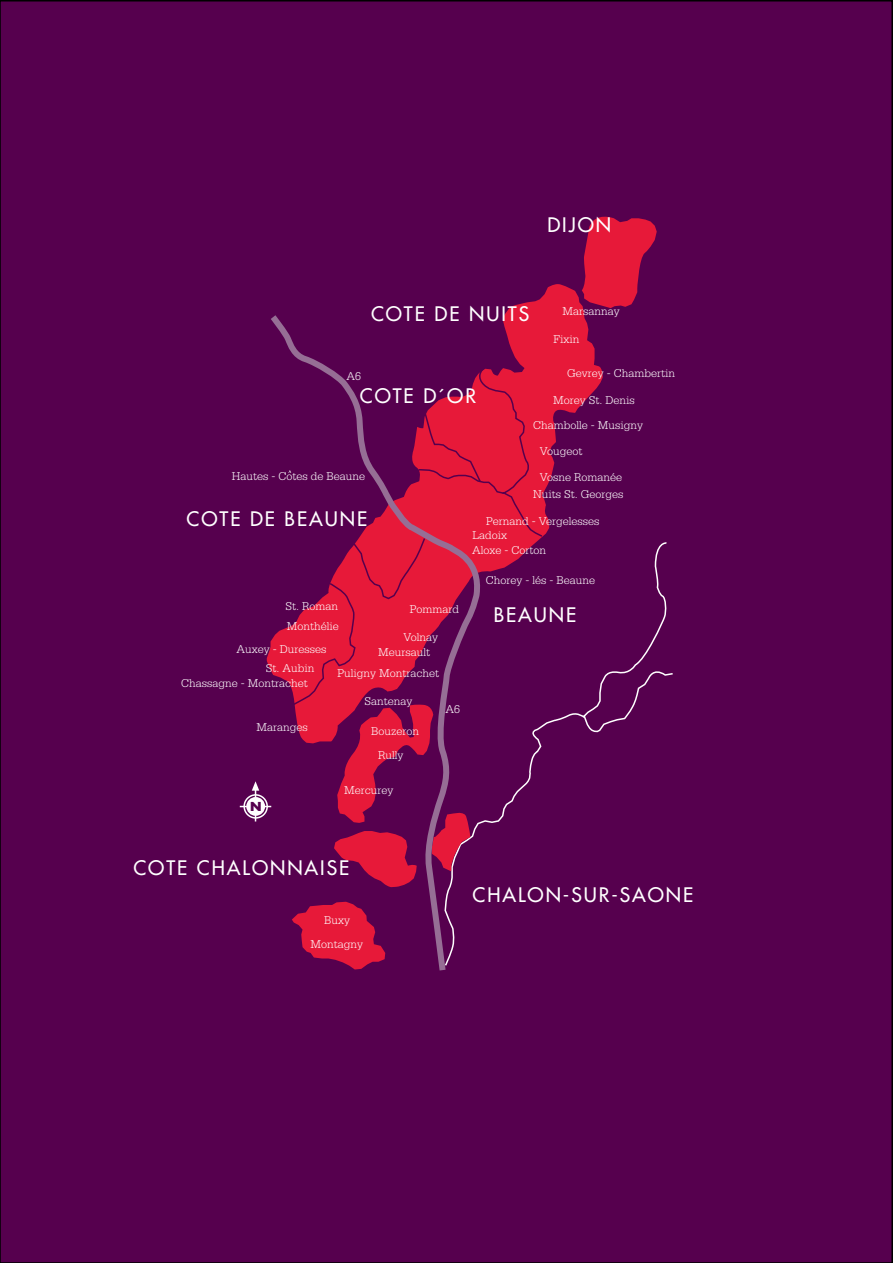
<style>
.page{position:relative;width:893px;height:1263px;background:#fff}
.page>*{position:absolute;margin:0;border:0;box-sizing:border-box;transform-origin:0 0}
.t1{font:500 19.5px "Futura Std";letter-spacing:.1em;color:#fff}
.t2{font:700 13.5px "Gill Sans";color:#56004e}
.t3{font:300 12px/24.8px "Serifa";color:#fff}
</style>
<div class="page">
<div style="left:0;top:1px;width:892px;height:1262px;background:#56004e"></div>
<svg style="left:584px;top:216px;width:73px;height:92px"></svg>
<svg style="left:266px;top:284px;width:337px;height:377px"></svg>
<svg style="left:481px;top:367px;width:63px;height:174px;background:#df173a"></svg>
<svg style="left:481px;top:541px;width:192px;height:283px"></svg>
<svg style="left:267px;top:311px;width:214px;height:660px"></svg>
<div style="left:243px;top:794px;width:25px;height:25px;border:2px solid #fff;border-radius:50%"></div>
<hr style="left:255px;top:790px;width:1px;height:31px;background:#fff">
<svg style="left:252px;top:781px;width:7px;height:10px"></svg>
<hr style="left:240px;top:806px;width:31px;height:1px;background:#fff">
<div style="left:246px;top:797px;width:19px;height:19px;background:#fff;border-radius:50%"></div>
<h1 class="t1" style="left:547px;top:212px;width:65px">DIJON</h1>
<h1 class="t1" style="left:371px;top:302px;width:160px">COTE DE NUITS</h1>
<p class="t3" style="left:562px;top:298px;width:59px">Marsannay</p>
<p class="t3" style="left:553px;top:326px;width:28px">Fixin</p>
<p class="t3" style="left:567px;top:361px;width:109px">Gevrey - Chambertin</p>
<p class="t3" style="left:533px;top:387px;width:112px;text-indent:20px">Morey St. Denis<br>Chambolle - Musigny</p>
<p class="t3" style="left:346px;top:363px;width:16px">A6</p>
<h1 class="t1" style="left:360px;top:383px;width:118px">COTE D´OR</h1>
<p class="t3" style="left:232px;top:464px;width:135px">Hautes - Cotes de Beaune</p>
<h1 class="t1" style="left:187px;top:507px;width:182px">COTE DE BEAUNE</h1>
<p class="t3" style="left:285px;top:593px;width:54px">St. Roman</p>
<p class="t3" style="left:410px;top:597px;width:51px">Pommard</p>
<p class="t3" style="left:378px;top:630px;width:62px;line-height:14.4px;text-indent:25px">Volnay<br>Meursault</p>
<p class="t3" style="left:337px;top:660px;width:103px">Puligny Montrachet</p>
<p class="t3" style="left:364px;top:689px;width:50px">Santenay</p>
<p class="t3" style="left:378px;top:719px;width:43px;line-height:24.3px;text-indent:-7px">Bouzeron<br>Rully</p>
<p class="t3" style="left:344px;top:778px;width:51px">Mercurey</p>
<p class="t3" style="left:236px;top:614px;width:104px;line-height:23px;text-indent:50px">Monthélie<br>Auxey - Duresses</p>
<p class="t3" style="left:181px;top:661px;width:135px;line-height:15.1px;text-indent:85px">St. Aubin<br>Chassagne - Montrachet</p>
<p class="t3" style="left:256px;top:714px;width:53px">Maranges</p>
<p class="t3" style="left:445px;top:697px;width:16px">A6</p>
<p class="t2" style="left:250px;top:798px;width:14px">N</p>
<p class="t3" style="left:540px;top:438px;width:84px;line-height:25.5px">Vougeot<br>Vosne Romanée</p>
<p class="t3" style="left:533px;top:481px;width:92px">Nuits St. Georges</p>
<p class="t3" style="left:472px;top:513px;width:128px;line-height:14.2px;text-indent:14px">Pernand - Vergelesses<br>Ladoix</p>
<p class="t3" style="left:472px;top:538px;width:75px">Aloxe - Corton</p>
<p class="t3" style="left:486px;top:567px;width:111px">Chorey - lés - Beaune</p>
<h1 class="t1" style="left:494px;top:603px;width:84px">BEAUNE</h1>
<h1 class="t1" style="left:133px;top:856px;width:217px">COTE CHALONNAISE</h1>
<p class="t3" style="left:310px;top:909px;width:54px;line-height:23.4px;text-align:center">Buxy<br>Montagny</p>
<h1 class="t1" style="left:473px;top:883px;width:222px">CHALON-SUR-SAONE</h1>
</div>
